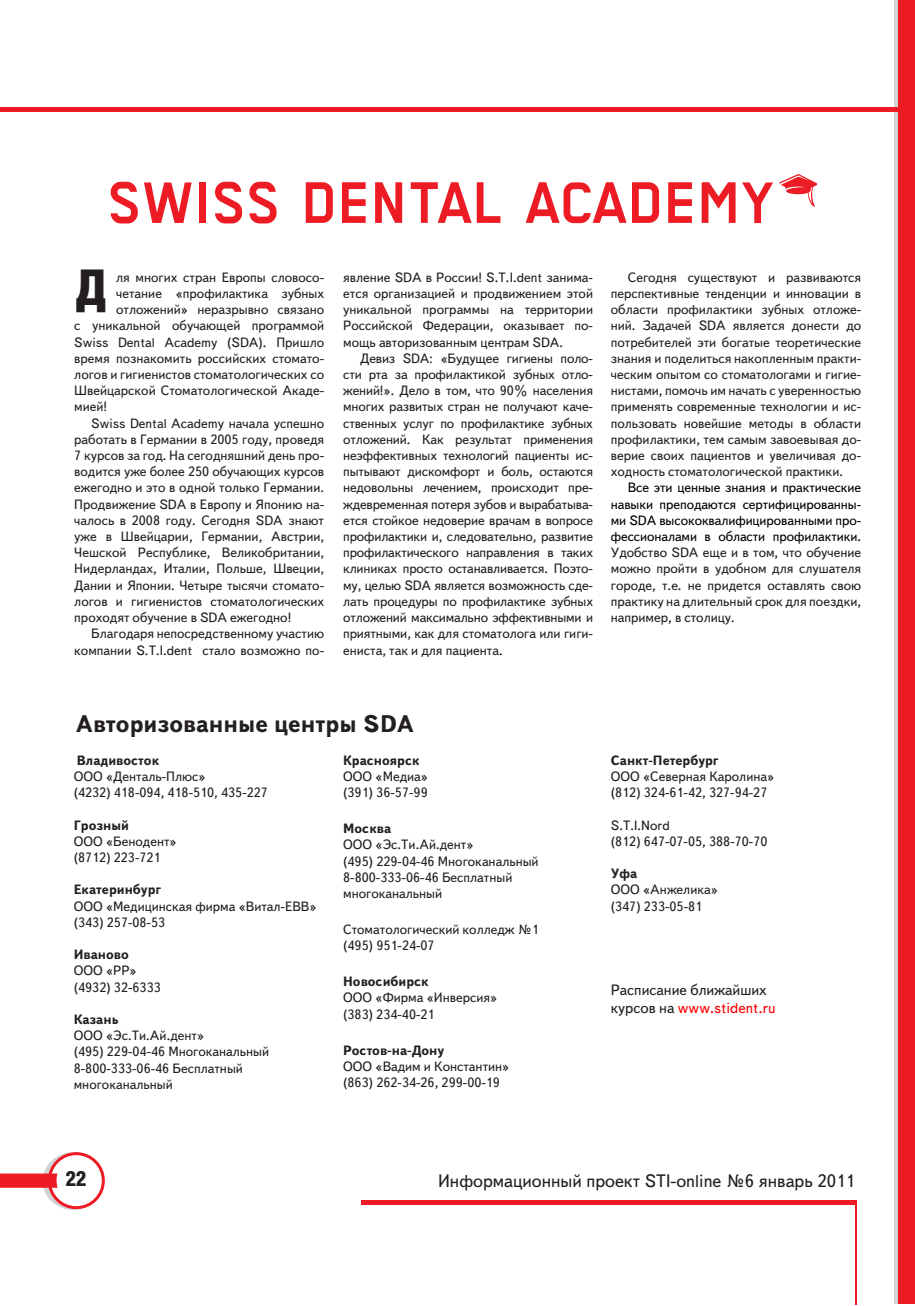
<style>
.page{position:relative;width:915px;height:1306px;background:#fff}
.page>*{position:absolute;margin:0;border:0;box-sizing:border-box;transform-origin:0 0}
.t1{font:900 49.35px "Helios Cond";color:#231f20}
.t2{font:700 24px "Text Book C";color:#231f20}
.t3{font:900 21px "Helios Cond";color:#231f20}
.t4{font:18px "Text Book C";color:#231f20}
.t5{font:15px/18px "Text Book C";color:#231f20}
.t6{font:13.5px/16.2px "Text Book C";color:#231f20}
.t7{font:13.5px/16.2px "Text Book C";letter-spacing:-.005em;color:#000;text-align:justify}
.t8{font:700 13.5px "Text Book C";color:#231f20}
.s1{color:#f00}
</style>
<div class="page">
<div style="left:48px;top:1152px;width:57px;height:57px;border:3px solid #ed1c24;border-radius:50%"></div>
<svg style="left:0;top:1152px;width:92px;height:57px"></svg>
<div style="left:894px;top:0;width:20px;height:1303px;background:#d1d3d4"></div>
<div style="left:898px;top:0;width:16px;height:1303px;background:#ed1c24"></div>
<hr style="left:0;top:107px;width:914px;height:4px;background:#ed1c24">
<hr style="left:360px;top:1200px;width:496px;height:4px;background:#ed1c24">
<hr style="left:854px;top:1200px;width:2px;height:104px;background:#ed1c24">
<svg style="left:111px;top:182px;width:27px;height:41px"></svg>
<svg style="left:144px;top:182px;width:48px;height:41px"></svg>
<div style="left:199px;top:182px;width:7px;height:41px;background:#ed1c24"></div>
<svg style="left:215px;top:182px;width:27px;height:41px"></svg>
<svg style="left:249px;top:182px;width:27px;height:41px"></svg>
<svg style="left:305px;top:182px;width:28px;height:41px"></svg>
<svg style="left:342px;top:182px;width:23px;height:41px"></svg>
<svg style="left:375px;top:182px;width:27px;height:41px"></svg>
<svg style="left:410px;top:182px;width:90px;height:41px"></svg>
<svg style="left:525px;top:182px;width:133px;height:41px"></svg>
<svg style="left:668px;top:182px;width:23px;height:41px"></svg>
<svg style="left:701px;top:182px;width:34px;height:41px"></svg>
<svg style="left:742px;top:182px;width:30px;height:41px"></svg>
<svg style="left:779px;top:174px;width:37px;height:33px"></svg>
<h1 class="t1" style="left:76px;top:259px;width:32px">Д</h1>
<p class="t6" style="left:116px;top:269px;width:209px">ля многих стран Европы словосо-</p>
<p class="t6" style="left:116px;top:285px;width:209px">четание «профилактика зубных</p>
<p class="t6" style="left:116px;top:302px;width:209px">отложений» неразрывно связано</p>
<p class="t6" style="left:74px;top:318px;width:251px">с уникальной обучающей программой</p>
<p class="t6" style="left:74px;top:334px;width:251px">Swiss Dental Academy (SDA). Пришло</p>
<p class="t6" style="left:74px;top:350px;width:251px">время познакомить российских стомато-</p>
<p class="t6" style="left:74px;top:366px;width:251px">логов и гигиенистов стоматологических со</p>
<p class="t6" style="left:74px;top:383px;width:251px">Швейцарской Стоматологической Акаде-</p>
<p class="t6" style="left:74px;top:399px;width:34px">мией!</p>
<p class="t6" style="left:91px;top:415px;width:234px">Swiss Dental Academy начала успешно</p>
<p class="t6" style="left:74px;top:431px;width:251px">работать в Германии в 2005 году, проведя</p>
<p class="t6" style="left:74px;top:447px;width:251px">7 курсов за год. На сегодняшний день про-</p>
<p class="t6" style="left:74px;top:464px;width:251px">водится уже более 250 обучающих курсов</p>
<p class="t6" style="left:74px;top:480px;width:251px">ежегодно и это в одной только Германии.</p>
<p class="t6" style="left:74px;top:496px;width:251px">Продвижение SDA в Европу и Японию на-</p>
<p class="t6" style="left:74px;top:512px;width:251px">чалось в 2008 году. Сегодня SDA знают</p>
<p class="t6" style="left:74px;top:528px;width:251px">уже в Швейцарии, Германии, Австрии,</p>
<p class="t6" style="left:74px;top:545px;width:251px">Чешской Республике, Великобритании,</p>
<p class="t6" style="left:74px;top:561px;width:251px">Нидерландах, Италии, Польше, Швеции,</p>
<p class="t6" style="left:74px;top:577px;width:251px">Дании и Японии. Четыре тысячи стомато-</p>
<p class="t6" style="left:74px;top:593px;width:251px">логов и гигиенистов стоматологических</p>
<p class="t6" style="left:74px;top:609px;width:218px">проходят обучение в SDA ежегодно!</p>
<p class="t6" style="left:91px;top:626px;width:234px">Благодаря непосредственному участию</p>
<p class="t6" style="left:74px;top:642px;width:251px">компании S.T.I.dent стало возможно по-</p>
<p class="t6" style="left:343px;top:269px;width:251px;text-align:justify">явление SDA в России! S.T.I.dent занима&shy;ется организацией и продвижением этой уникальной программы на территории Российской Федерации, оказывает по&shy;мощь авторизованным центрам SDA.</p>
<p class="t6" style="left:343px;top:350px;width:251px;text-align:justify;text-indent:17px">Девиз SDA: «Будущее гигиены поло&shy;сти рта за профилактикой зубных отло&shy;жений!». Дело в том, что 90% населения многих развитых стран не получают каче&shy;ственных услуг по профилактике зубных отложений. Как результат применения неэффективных технологий пациенты ис&shy;пытывают дискомфорт и боль, остаются недовольны лечением, происходит пре&shy;ждевременная потеря зубов и вырабатыва&shy;ется стойкое недоверие врачам в вопросе профилактики и, следовательно, развитие профилактического направления в таких клиниках просто останавливается. Поэто&shy;му, целью SDA является возможность сде&shy;лать процедуры по профилактике зубных отложений максимально эффективными и приятными, как для стоматолога или гиги&shy;ениста, так и для пациента.</p>
<p class="t6" style="left:610px;top:269px;width:252px;text-align:justify;text-indent:17px">Сегодня существуют и развиваются перспективные тенденции и инновации в области профилактики зубных отложе&shy;ний. Задачей SDA является донести до потребителей эти богатые теоретические знания и поделиться накопленным практи&shy;ческим опытом со стоматологами и гигие&shy;нистами, помочь им начать с уверенностью применять современные технологии и ис&shy;пользовать новейшие методы в области профилактики, тем самым завоевывая до&shy;верие своих пациентов и увеличивая до&shy;ходность стоматологической практики.</p>
<p class="t7" style="left:610px;top:480px;width:252px;text-indent:17px">Все эти ценные знания и практические навыки преподаются сертифицированны&shy;ми SDA высококвалифицированными про&shy;фессионалами в области профилактики.</p>
<p class="t6" style="left:610px;top:545px;width:252px;text-align:justify">Удобство SDA еще и в том, что обучение можно пройти в удобном для слушателя городе, т.е. не придется оставлять свою практику на длительный срок для поездки, например, в столицу.</p>
<h2 class="t2" style="left:76px;top:710px;width:338px">Авторизованные центры SDA</h2>
<p class="t8" style="left:77px;top:752px;width:84px">Владивосток</p>
<p class="t6" style="left:74px;top:768px;width:196px">ООО «Денталь-Плюс»<br>(4232) 418-094, 418-510, 435-227</p>
<p class="t8" style="left:74px;top:817px;width:57px">Грозный</p>
<p class="t6" style="left:74px;top:833px;width:105px">ООО «Бенодент» (8712) 223-721</p>
<p class="t8" style="left:74px;top:882px;width:89px">Екатеринбург</p>
<p class="t6" style="left:74px;top:898px;width:244px">ООО «Медицинская фирма «Витал-ЕВВ» (343) 257-08-53</p>
<p class="t8" style="left:74px;top:946px;width:57px">Иваново</p>
<p class="t6" style="left:74px;top:962px;width:89px">ООО «РР» (4932) 32-6333</p>
<p class="t8" style="left:74px;top:1011px;width:46px">Казань</p>
<p class="t6" style="left:74px;top:1027px;width:197px">ООО «Эс.Ти.Ай.дент»<br>(495) 229-04-46 Многоканальный<br>8-800-333-06-46 Бесплатный многоканальный</p>
<p class="t8" style="left:343px;top:752px;width:78px">Красноярск</p>
<p class="t6" style="left:343px;top:768px;width:86px">ООО «Медиа» (391) 36-57-99</p>
<p class="t8" style="left:343px;top:820px;width:49px">Москва</p>
<p class="t6" style="left:343px;top:836px;width:197px">ООО «Эс.Ти.Ай.дент»<br>(495) 229-04-46 Многоканальный<br>8-800-333-06-46 Бесплатный многоканальный</p>
<p class="t6" style="left:343px;top:921px;width:197px">Стоматологический колледж №1 (495) 951-24-07</p>
<p class="t8" style="left:343px;top:973px;width:87px">Новосибирск</p>
<p class="t6" style="left:343px;top:989px;width:156px">ООО «Фирма «Инверсия» (383) 234-40-21</p>
<p class="t8" style="left:343px;top:1042px;width:102px">Ростов-на-Дону</p>
<p class="t6" style="left:343px;top:1058px;width:168px">ООО «Вадим и Константин» (863) 262-34-26, 299-00-19</p>
<p class="t8" style="left:610px;top:752px;width:109px">Санкт-Петербург</p>
<p class="t6" style="left:610px;top:768px;width:165px">ООО «Северная Каролина» (812) 324-61-42, 327-94-27</p>
<p class="t6" style="left:610px;top:817px;width:158px">S.T.I.Nord<br>(812) 647-07-05, 388-70-70</p>
<p class="t8" style="left:610px;top:865px;width:28px">Уфа</p>
<p class="t6" style="left:610px;top:881px;width:109px">ООО «Анжелика» (347) 233-05-81</p>
<p class="t5" style="left:610px;top:981px;width:166px">Расписание ближайших курсов на <span class="s1">www.stident.ru</span></p>
<h3 class="t3" style="left:65px;top:1166px;width:23px">22</h3>
<h3 class="t4" style="left:438px;top:1171px;width:418px">Информационный проект STI-online №6 январь 2011</h3>
</div>
